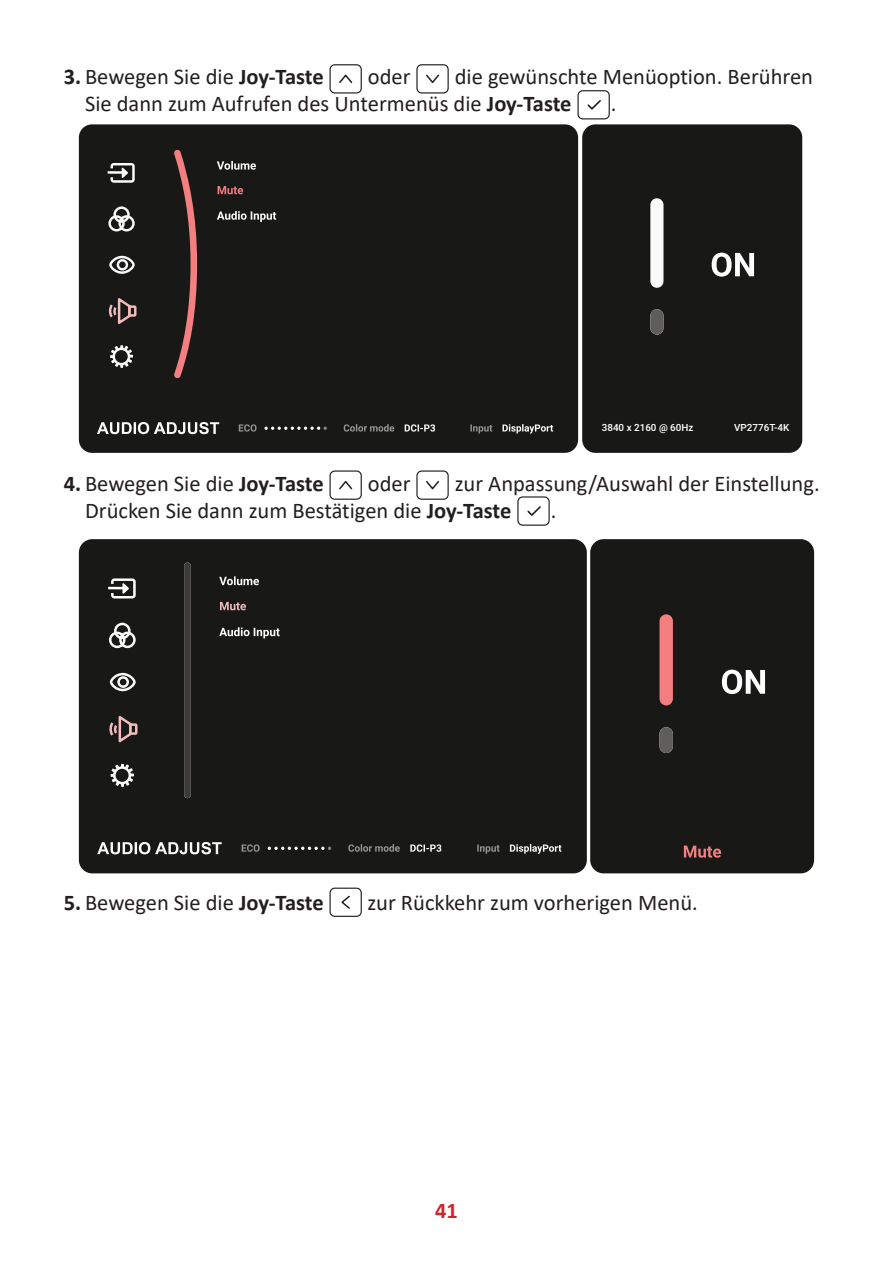
<style>
.page{position:relative;width:893px;height:1263px;background:#fff}
.page>*{position:absolute;margin:0;border:0;box-sizing:border-box;transform-origin:0 0}
.t1{font:22.5px/27px "Calibri";color:#231f20}
.t2{font:700 22.5px "Calibri";color:#d1232a}
.t3{font:500 9.9px "Heebo";color:#fff}
.s1{font-weight:700}
</style>
<div class="page">
<div style="left:329px;top:64px;width:33px;height:30px;border:1px solid #211e1e;border-radius:5px"></div>
<svg style="left:339px;top:74px;width:14px;height:9px"></svg>
<div style="left:416px;top:64px;width:33px;height:30px;border:1px solid #211e1e;border-radius:5px"></div>
<svg style="left:426px;top:74px;width:13px;height:9px"></svg>
<div style="left:577px;top:90px;width:33px;height:29px;border:1px solid #211e1e;border-radius:5px"></div>
<svg style="left:587px;top:100px;width:14px;height:10px"></svg>
<div style="left:79px;top:124px;width:499px;height:329px;background:#181817;border-radius:13px"></div>
<svg style="left:97px;top:422px;width:122px;height:12px"></svg>
<svg style="left:217px;top:161px;width:39px;height:9px"></svg>
<svg style="left:218px;top:186px;width:25px;height:8px"></svg>
<svg style="left:217px;top:211px;width:59px;height:11px"></svg>
<svg style="left:470px;top:424px;width:22px;height:9px"></svg>
<svg style="left:502px;top:424px;width:51px;height:10px"></svg>
<svg style="left:405px;top:424px;width:30px;height:8px"></svg>
<svg style="left:344px;top:424px;width:50px;height:8px"></svg>
<svg style="left:239px;top:424px;width:18px;height:8px"></svg>
<svg style="left:264px;top:427px;width:63px;height:3px"></svg>
<svg style="left:174px;top:149px;width:23px;height:229px"></svg>
<hr style="left:108px;top:171px;width:14px;height:3px;background:#fff">
<svg style="left:111px;top:163px;width:24px;height:20px"></svg>
<svg style="left:108px;top:206px;width:27px;height:25px"></svg>
<svg style="left:108px;top:298px;width:28px;height:26px"></svg>
<svg style="left:110px;top:345px;width:23px;height:23px"></svg>
<svg style="left:109px;top:256px;width:26px;height:18px"></svg>
<div style="left:582px;top:124px;width:220px;height:329px;background:#181817"></div>
<svg style="left:712px;top:253px;width:42px;height:24px"></svg>
<svg style="left:650px;top:309px;width:13px;height:26px"></svg>
<svg style="left:650px;top:198px;width:13px;height:90px"></svg>
<div style="left:329px;top:470px;width:33px;height:30px;border:1px solid #211e1e;border-radius:5px"></div>
<svg style="left:339px;top:481px;width:14px;height:9px"></svg>
<div style="left:416px;top:470px;width:33px;height:30px;border:1px solid #211e1e;border-radius:5px"></div>
<svg style="left:426px;top:481px;width:13px;height:9px"></svg>
<div style="left:517px;top:496px;width:33px;height:30px;border:1px solid #211e1e;border-radius:5px"></div>
<svg style="left:527px;top:506px;width:14px;height:10px"></svg>
<div style="left:79px;top:539px;width:508px;height:334px;background:#181817"></div>
<div style="left:590px;top:539px;width:224px;height:334px;background:#181817"></div>
<svg style="left:97px;top:842px;width:125px;height:12px"></svg>
<svg style="left:219px;top:576px;width:40px;height:9px"></svg>
<svg style="left:220px;top:602px;width:26px;height:8px"></svg>
<svg style="left:219px;top:627px;width:61px;height:11px"></svg>
<svg style="left:477px;top:844px;width:23px;height:10px"></svg>
<svg style="left:510px;top:844px;width:51px;height:10px"></svg>
<svg style="left:410px;top:844px;width:31px;height:8px"></svg>
<svg style="left:348px;top:844px;width:52px;height:8px"></svg>
<svg style="left:242px;top:844px;width:18px;height:8px"></svg>
<svg style="left:268px;top:847px;width:63px;height:3px"></svg>
<svg style="left:108px;top:578px;width:28px;height:20px"></svg>
<svg style="left:109px;top:623px;width:27px;height:25px"></svg>
<svg style="left:108px;top:716px;width:30px;height:26px"></svg>
<svg style="left:111px;top:764px;width:23px;height:23px"></svg>
<svg style="left:110px;top:673px;width:26px;height:18px"></svg>
<svg style="left:684px;top:846px;width:37px;height:12px"></svg>
<svg style="left:722px;top:670px;width:43px;height:24px"></svg>
<svg style="left:659px;top:727px;width:14px;height:26px"></svg>
<svg style="left:659px;top:614px;width:14px;height:91px"></svg>
<svg style="left:184px;top:562px;width:7px;height:236px;background:#424140"></svg>
<div style="left:329px;top:887px;width:33px;height:30px;border:1px solid #211e1e;border-radius:5px"></div>
<svg style="left:341px;top:895px;width:9px;height:14px"></svg>
<p class="t1" style="left:85px;top:63px;width:729px;text-indent:370px">die gewünschte Menüoption. Berühren<br>Sie dann zum Aufrufen des Untermenüs die <span class="s1">Joy-Taste</span></p>
<p class="t1" style="left:64px;top:63px;width:261px"><span class="s1">3.</span> Bewegen Sie die <span class="s1">Joy-Taste</span></p>
<p class="t1" style="left:368px;top:63px;width:44px">oder</p>
<p class="t1" style="left:611px;top:90px;width:7px">.</p>
<p class="t3" style="left:602px;top:421px;width:93px">3840 x 2160 @ 60Hz</p>
<p class="t3" style="left:734px;top:421px;width:57px">VP2776T-4K</p>
<p class="t1" style="left:85px;top:469px;width:736px;text-indent:370px">zur Anpassung/Auswahl der Einstellung.<br>Drücken Sie dann zum Bestätigen die <span class="s1">Joy-Taste</span></p>
<p class="t1" style="left:64px;top:469px;width:261px"><span class="s1">4.</span> Bewegen Sie die <span class="s1">Joy-Taste</span></p>
<p class="t1" style="left:368px;top:469px;width:44px">oder</p>
<p class="t1" style="left:551px;top:496px;width:7px">.</p>
<p class="t1" style="left:64px;top:888px;width:261px"><span class="s1">5.</span> Bewegen Sie die <span class="s1">Joy-Taste</span></p>
<p class="t1" style="left:367px;top:888px;width:332px">zur Rückkehr zum vorherigen Menü.</p>
<p class="t2" style="left:435px;top:1194px;width:24px">41</p>
</div>
